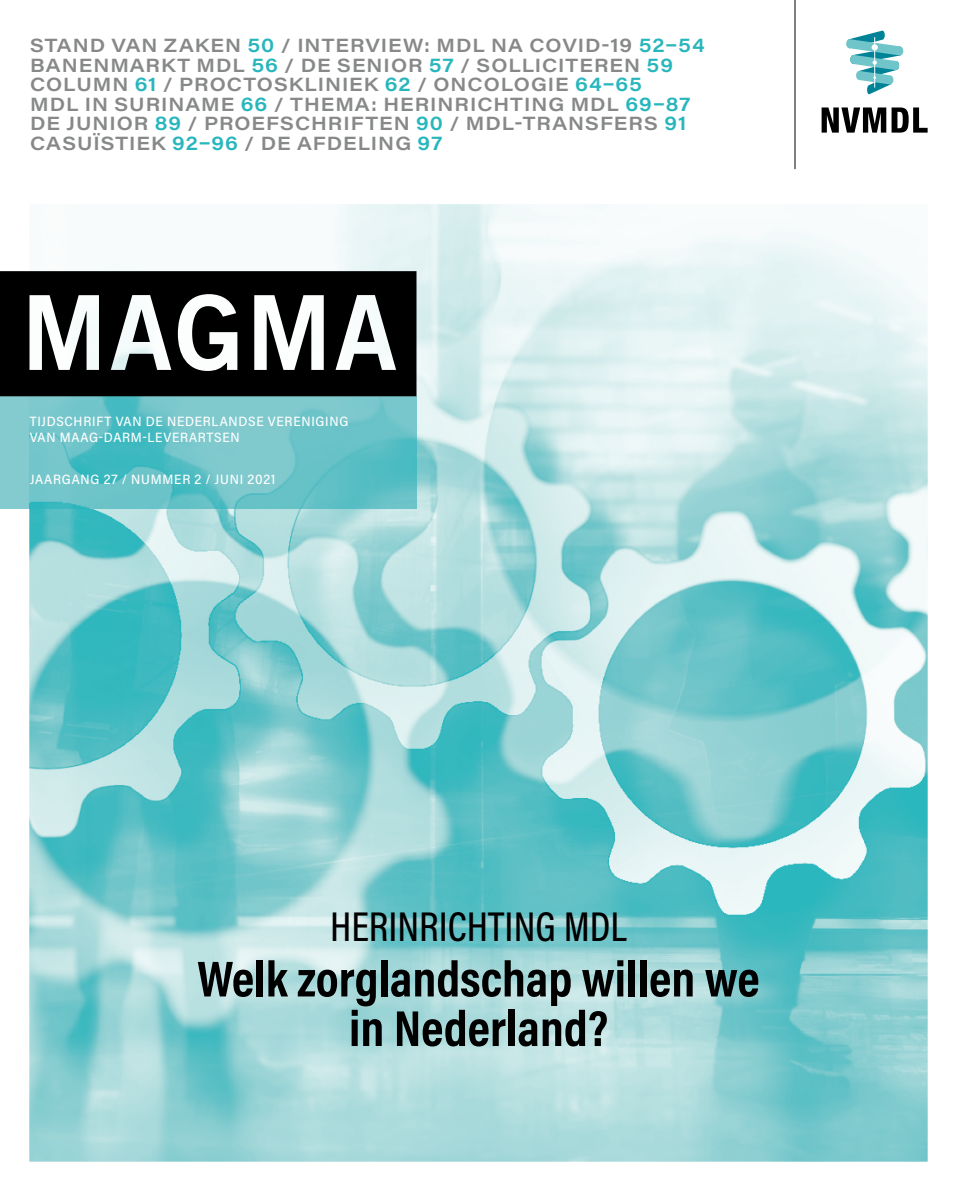
<style>
.page{position:relative;width:957px;height:1191px;background:#fff}
.page>*{position:absolute;margin:0;border:0;box-sizing:border-box;transform-origin:0 0}
.t1{font:700 51px/49.5px "Acumin Pro Cond";color:#000;text-align:center}
.t2{font:500 42px "Acumin Pro Cond";color:#000}
.t3{font:600 18.75px/19.5px "Acumin Pro Wide";letter-spacing:.055em;color:#878988}
.t4{font:500 13.5px/16.2px "Acumin Pro Semi Cond";letter-spacing:.055em;color:#fff}
.s1{color:#28b6bd}
</style>
<div class="page">
<img style="left:29px;top:204px;width:898px;height:957px">
<svg style="left:846px;top:31px;width:57px;height:63px"></svg>
<hr style="left:874px;top:37px;width:1px;height:50px;background:#fff">
<svg style="left:821px;top:107px;width:106px;height:26px"></svg>
<div style="left:0;top:396px;width:29px;height:112px;background:#83cbcf"></div>
<img style="left:29px;top:396px;width:387px;height:112px">
<svg style="left:0;top:271px;width:416px;height:125px;fill:#000"></svg>
<hr style="left:794px;top:0;width:1px;height:169px;background:#000">
<p class="t3" style="left:30px;top:35px;width:676px">STAND VAN ZAKEN <span class="s1">50</span> / INTERVIEW: MDL NA COVID-19 <span class="s1">52–54<br></span>BANENMARKT MDL <span class="s1">56</span> / DE SENIOR <span class="s1">57</span> / SOLLICITEREN <span class="s1">59<br></span>COLUMN <span class="s1">61</span> / PROCTOSKLINIEK <span class="s1">62</span> / ONCOLOGIE <span class="s1">64–65<br></span>MDL IN SURINAME <span class="s1">66</span> / THEMA: HERINRICHTING MDL <span class="s1">69–87<br></span>DE JUNIOR <span class="s1">89</span> / PROEFSCHRIFTEN <span class="s1">90</span> / MDL-TRANSFERS <span class="s1">91<br></span>CASUÏSTIEK <span class="s1">92–96</span> / DE AFDELING <span class="s1">97</span></p>
<p class="t4" style="left:30px;top:413px;width:320px">TIJDSCHRIFT VAN DE NEDERLANDSE VERENIGING<br>VAN MAAG-DARM-LEVERARTSEN</p>
<p class="t4" style="left:30px;top:471px;width:247px">JAARGANG 27 / NUMMER 2 / JUNI 2021</p>
<h2 class="t2" style="left:330px;top:899px;width:298px">HERINRICHTING MDL</h2>
<h1 class="t1" style="left:197px;top:952px;width:564px">Welk zorglandschap willen we in Nederland?</h1>
</div>
